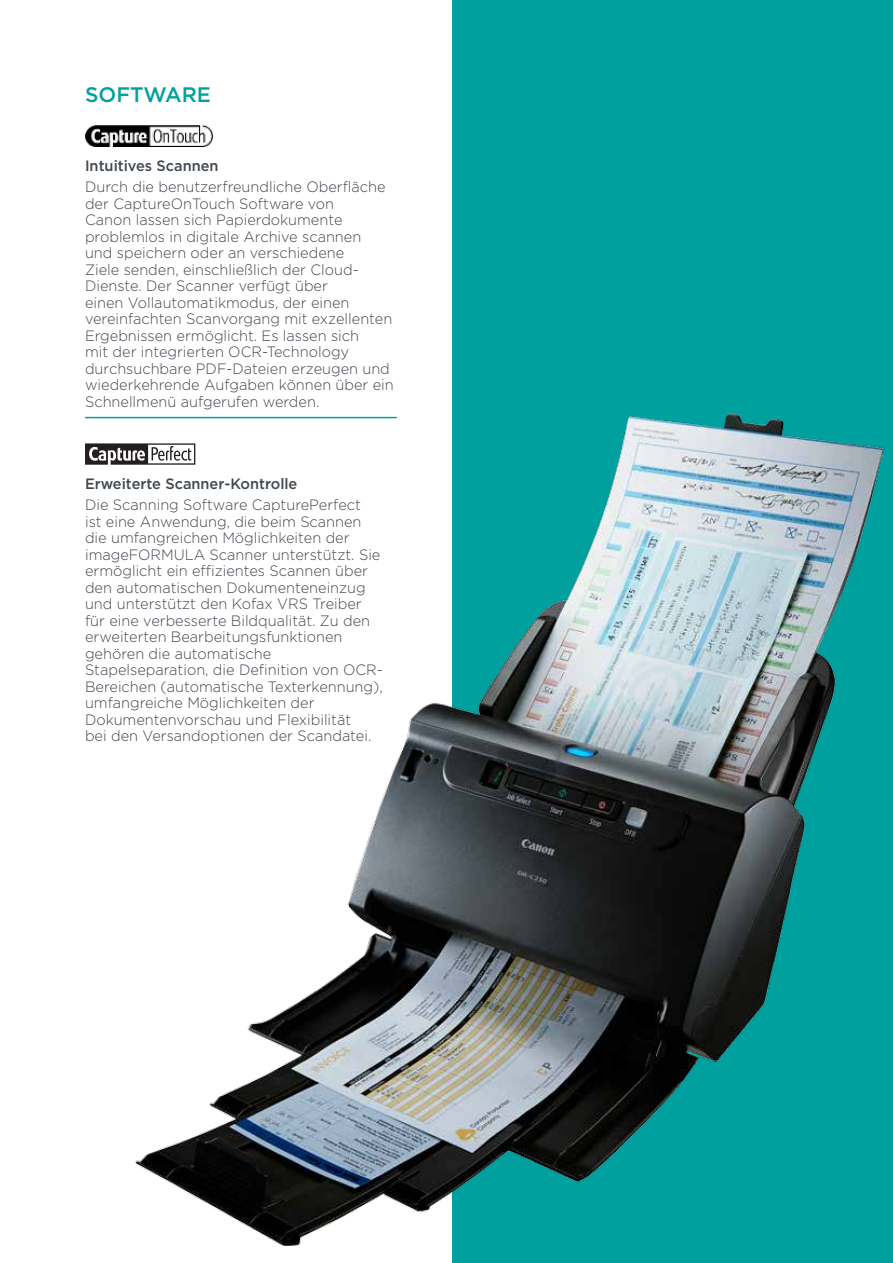
<style>
.page{position:relative;width:893px;height:1263px;background:#fff}
.page>*{position:absolute;margin:0;border:0;box-sizing:border-box;transform-origin:0 0}
.t1{font:500 21px "Gotham";color:#00a09e}
.t2{font:300 15px/16.5px "Gotham";color:#40474f}
.t3{font:500 15px "Gotham";color:#40474f}
</style>
<div class="page">
<div style="left:453px;top:0;width:440px;height:1263px;background:#00a09e"></div>
<img style="left:136px;top:413px;width:747px;height:833px">
<hr style="left:85px;top:417px;width:312px;height:1px;background:#00a09e">
<svg style="left:85px;top:443px;width:110px;height:22px"></svg>
<img style="left:85px;top:125px;width:128px;height:22px">
<h1 class="t1" style="left:85px;top:81px;width:127px">SOFTWARE</h1>
<p class="t3" style="left:85px;top:156px;width:135px">Intuitives Scannen</p>
<p class="t2" style="left:85px;top:178px;width:310px">Durch die benutzerfreundliche Oberfläche der CaptureOnTouch Software von<br>Canon lassen sich Papierdokumente problemlos in digitale Archive scannen<br>und speichern oder an verschiedene<br>Ziele senden, einschließlich der Cloud-Dienste. Der Scanner verfügt über<br>einen Vollautomatikmodus, der einen vereinfachten Scanvorgang mit exzellenten Ergebnissen ermöglicht. Es lassen sich<br>mit der integrierten OCR-Technology durchsuchbare PDF-Dateien erzeugen und wiederkehrende Aufgaben können über ein Schnellmenü aufgerufen werden.</p>
<p class="t3" style="left:85px;top:474px;width:214px">Erweiterte Scanner-Kontrolle</p>
<p class="t2" style="left:85px;top:496px;width:299px">Die Scanning Software CapturePerfect<br>ist eine Anwendung, die beim Scannen die umfangreichen Möglichkeiten der imageFORMULA Scanner unterstützt. Sie ermöglicht ein effizientes Scannen über den automatischen Dokumenteneinzug und unterstützt den Kofax VRS Treiber für eine verbesserte Bildqualität. Zu den erweiterten Bearbeitungsfunktionen gehören die automatische Stapelseparation, die Definition von OCR-Bereichen (automatische Texterkennung), umfangreiche Möglichkeiten der Dokumentenvorschau und Flexibilität<br>bei den Versandoptionen der Scandatei.</p>
</div>
